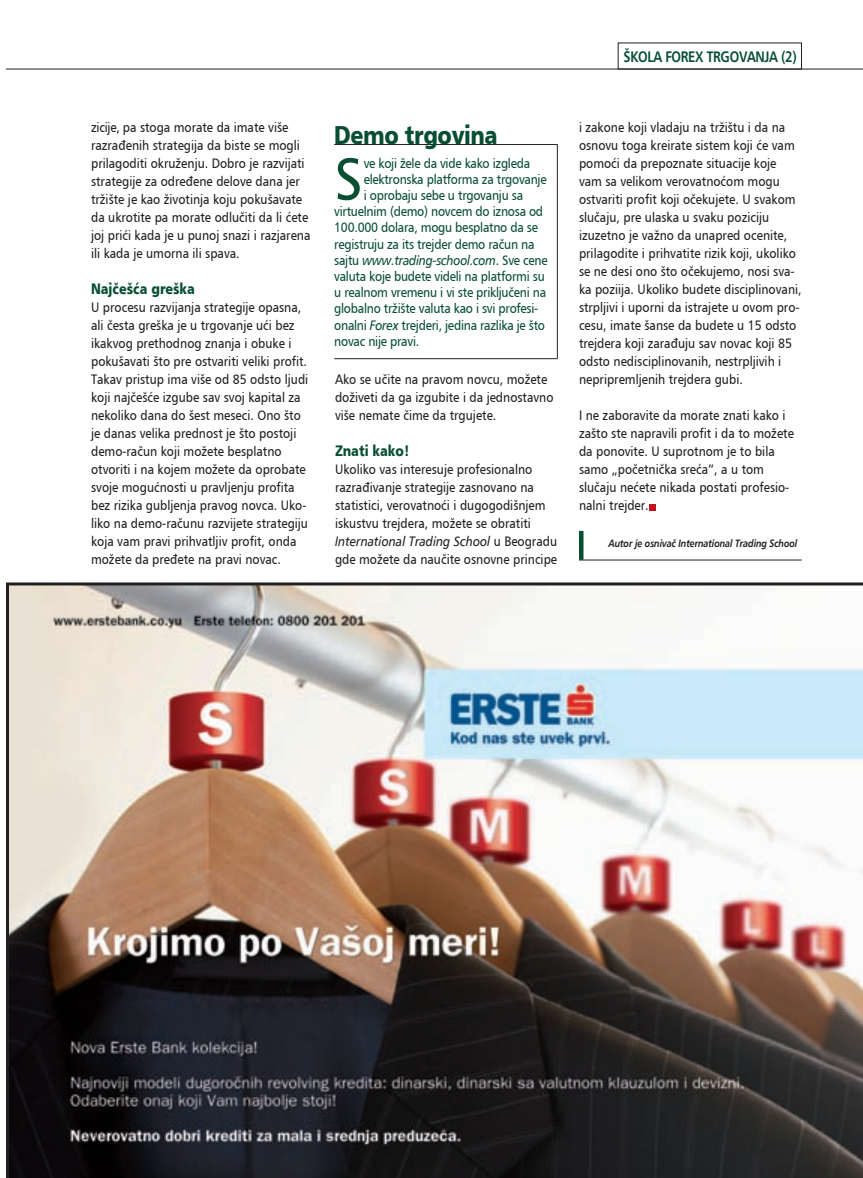
<style>
.page{position:relative;width:863px;height:1178px;background:#fff}
.page>*{position:absolute;margin:0;border:0;box-sizing:border-box;transform-origin:0 0}
.t1{font:60.15px "Humanist 777 BT Roman B";color:#084e33;scale:.9 1}
.t2{font:25.5px "Humanist 777 BT Black B";letter-spacing:-.015em;color:#084e33;scale:.85 1}
.t3{font:15px "Humanist 777 BT Black B";color:#084e33;scale:.85 1}
.t4{font:15px "Humanist 777 BT Bold B";letter-spacing:-.025em;color:#084e33;scale:.85 1}
.t5{font:13.5px/18px "Humanist 777 BT Roman B";color:#231f20;scale:.9 1}
.t6{font:13.5px "Humanist 777 BT Roman B";letter-spacing:-.02em;color:#084e33;scale:.9 1}
.t7{font:13.5px "Humanist 777 BT Italic B";letter-spacing:-.02em;color:#084e33;scale:.9 1}
.t8{font:10.5px "Humanist 777 BT Bold Italic B";letter-spacing:-.015em;color:#231f20;scale:.85 1}
.s1{font-family:"Humanist 777 BT Roman B"}
.s2{font-family:"Humanist 777 BT Italic B"}
</style>
<div class="page">
<div style="left:648px;top:503px;width:7px;height:7px;background:#c4121a"></div>
<hr style="left:334px;top:144px;width:223px;height:1px;background:#231f20">
<hr style="left:557px;top:145px;width:1px;height:213px;background:#231f20">
<hr style="left:334px;top:358px;width:223px;height:1px;background:#231f20">
<hr style="left:579px;top:559px;width:222px;height:1px;background:#231f20">
<hr style="left:579px;top:530px;width:4px;height:29px;background:#084e33">
<img style="left:6px;top:582px;width:856px;height:595px">
<hr style="left:6px;top:69px;width:856px;height:1px;background:#231f20">
<svg style="left:856px;top:1171px;width:7px;height:7px"></svg>
<p class="t5" style="left:91px;top:118px;width:245px">zicije, pa stoga morate da imate vi{e razra|enih strategija da biste se mogli prilagoditi okru`enju. Dobro je razvijati strategije za odre|ene delove dana jer tr`i{te je kao `ivotinja koju poku{avate da ukrotite pa morate odlu~iti da li }ete joj pri}i kada je u punoj snazi i razjarena ili kada je umorna ili spava.</p>
<p class="t3" style="left:91px;top:279px;width:124px">Naj~e{}a gre{ka</p>
<p class="t5" style="left:91px;top:298px;width:243px">U procesu razvijanja strategije opasna, ali ~esta gre{ka je u trgovanje u}i bez ikakvog prethodnog znanja i obuke i poku{avati {to pre ostvariti veliki profit.<br>Takav pristup ima vi{e od 85 odsto ljudi koji naj~e{}e izgube sav svoj kapital za nekoliko dana do {est meseci. Ono {to je danas velika prednost je {to postoji demo-ra~un koji mo`ete besplatno otvoriti i na kojem mo`ete da oprobate svoje mogu}nosti u pravljenju profita bez rizika gubljenja pravog novca. Uko&shy;liko na demo-ra~unu razvijete strategiju koja vam pravi prihvatljiv profit, onda mo`ete da pre|ete na pravi novac.</p>
<p class="t4" style="left:623px;top:47px;width:205px">[KOLA FOREX TRGOVANJA (2)</p>
<p class="t2" style="left:334px;top:119px;width:194px">Demo trgovina</p>
<p class="t1" style="left:334px;top:141px;width:33px">S</p>
<p class="t6" style="left:363px;top:154px;width:186px">ve koji `ele da vide kako izgleda</p>
<p class="t6" style="left:363px;top:171px;width:205px">elektronska platforma za trgovanje</p>
<p class="t6" style="left:363px;top:187px;width:178px">i oprobaju sebe u trgovanju sa</p>
<p class="t6" style="left:334px;top:203px;width:234px">virtuelnim (demo) novcem do iznosa od</p>
<p class="t6" style="left:334px;top:219px;width:228px">100.000 dolara, mogu besplatno da se</p>
<p class="t6" style="left:334px;top:235px;width:224px">registruju za its trejder demo ra~un na</p>
<p class="t7" style="left:334px;top:251px;width:239px"><span class="s1">sajtu</span> www.trading-school.com<span class="s1">. Sve cene</span></p>
<p class="t6" style="left:334px;top:268px;width:235px">valuta koje budete videli na platformi su</p>
<p class="t6" style="left:334px;top:284px;width:237px">u realnom vremenu i vi ste priklju~eni na</p>
<p class="t6" style="left:334px;top:300px;width:228px">globalno tr`i{te valuta kao i svi profesi-</p>
<p class="t6" style="left:334px;top:316px;width:236px">onalni <span class="s2">Forex</span> trejderi, jedina razlika je {to</p>
<p class="t6" style="left:334px;top:333px;width:96px">novac nije pravi.</p>
<p class="t5" style="left:335px;top:370px;width:244px">Ako se u~ite na pravom novcu, mo`ete do`iveti da ga izgubite i da jednostavno vi{e nemate ~ime da trgujete.</p>
<p class="t3" style="left:335px;top:441px;width:89px">Znati kako!</p>
<p class="t5" style="left:335px;top:460px;width:248px">Ukoliko vas interesuje profesionalno razra|ivanje strategije zasnovano na statistici, verovatno}i i dugogodi{njem iskustvu trejdera, mo`ete se obratiti <span class="s2">International Trading School</span> u Beogradu gde mo`ete da nau~ite osnovne principe</p>
<p class="t5" style="left:579px;top:118px;width:249px">i zakone koji vladaju na tr`i{tu i da na osnovu toga kreirate sistem koji }e vam pomo}i da prepoznate situacije koje vam sa velikom verovatno}om mogu ostvariti profit koji o~ekujete. U svakom slu~aju, pre ulaska u svaku poziciju izuzetno je va`no da unapred ocenite, prilagodite i prihvatite rizik koji, ukoliko se ne desi ono {to o~ekujemo, nosi sva&shy;ka poziija. Ukoliko budete disciplinovani, strpljivi i uporni da istrajete u ovom pro&shy;cesu, imate {anse da budete u 15 odsto trejdera koji zara|uju sav novac koji 85 odsto nedisciplinovanih, nestrpljivih i nepripremljenih trejdera gubi.</p>
<p class="t5" style="left:579px;top:406px;width:240px">I ne zaboravite da morate znati kako i za{to ste napravili profit i da to mo`ete da ponovite. U suprotnom je to bila samo „po~etni~ka sre}a”, a u tom slu~aju ne}ete nikada postati profesio&shy;nalni trejder.</p>
<p class="t8" style="left:608px;top:537px;width:224px">Autor je osniva~ International Trading School</p>
</div>
